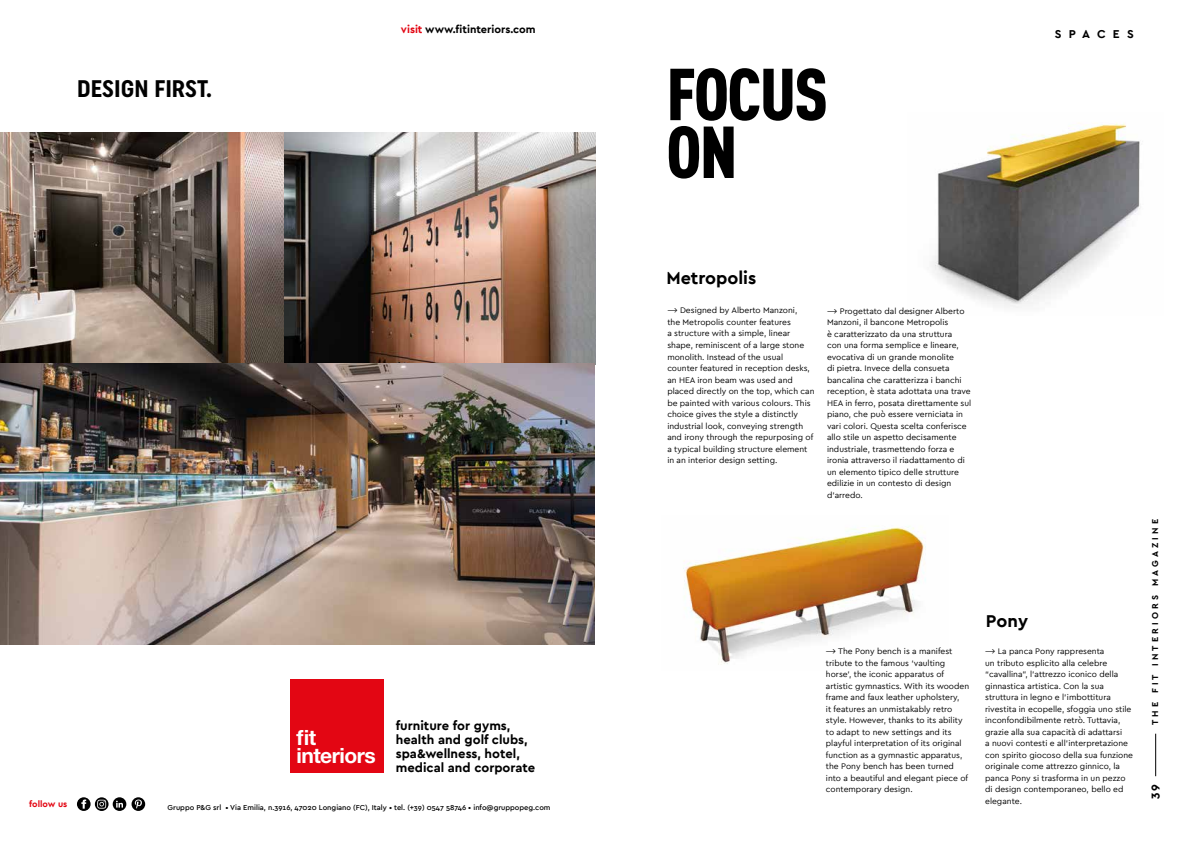
<style>
.page{position:relative;width:1191px;height:842px;background:#fff}
.page>*{position:absolute;margin:0;border:0;box-sizing:border-box;transform-origin:0 0}
.t1{font:900 72.3px/57.8px "DIN Cond";letter-spacing:-.025em;color:#000}
.t2{font:700 24px "Uniform Condensed";color:#000}
.t3{font:700 21px/18px "Helvetica Neue LT Std";letter-spacing:-.025em;color:#fff}
.t4{font:700 18px "Cera PRO";color:#000}
.t5{font:700 13px/14px "Cera PRO";color:#000}
.t6{font:700 12px "Cera PRO";letter-spacing:.59em;color:#000}
.t7{font:700 11px "Cera PRO";color:#000}
.t8{font:700 9px "Cera PRO";letter-spacing:.35em;color:#000}
.t9{font:700 9px "Cera PRO";color:#e30613}
.t10{font:8.5px/11.5px "Cera PRO";color:#000}
.t11{font:500 7.5px "Cera PRO";color:#000}
.s1{color:#e30613}
</style>
<div class="page">
<img style="left:683px;top:526px;width:243px;height:139px">
<hr style="left:1155px;top:734px;width:1px;height:42px;background:#000">
<img style="left:932px;top:123px;width:208px;height:185px">
<img style="left:0;top:132px;width:595px;height:512px">
<div style="left:290px;top:680px;width:94px;height:93px;background:#e30613"></div>
<svg style="left:77px;top:797px;width:68px;height:14px"></svg>
<h2 class="t2" style="left:77px;top:74px;width:136px">DESIGN FIRST.</h2>
<p class="t7" style="left:401px;top:22px;width:136px"><span class="s1">visit</span> www.fitinteriors.com</p>
<p class="t9" style="left:29px;top:798px;width:40px">follow us</p>
<h3 class="t3" style="left:296px;top:728px;width:81px">fit interiors</h3>
<h3 class="t5" style="left:396px;top:718px;width:141px">furniture for gyms, health and golf clubs, spa&amp;wellness, hotel, medical and corporate</h3>
<p class="t11" style="left:168px;top:802px;width:384px">Gruppo P&amp;G srl • Via Emilia, n.3916, 47020 Longiano (FC), Italy • tel. (+39) 0547 58746 • info@gruppopeg.com</p>
<h1 class="t1" style="left:666px;top:63px;width:163px">FOCUS<br>ON</h1>
<h3 class="t6" style="left:1054px;top:26px;width:80px">SPACES</h3>
<h3 class="t4" style="left:666px;top:266px;width:91px">Metropolis</h3>
<p class="t10" style="left:667px;top:304px;width:149px">⟶ Designed by Alberto Manzoni,<br>the Metropolis counter features<br>a structure with a simple, linear shape, reminiscent of a large stone monolith. Instead of the usual counter featured in reception desks, an HEA iron beam was used and placed directly on the top, which can be painted with various colours. This choice gives the style a distinctly industrial look, conveying strength and irony through the repurposing of a typical building structure element in an interior design setting.</p>
<p class="t10" style="left:827px;top:304px;width:146px">⟶ Progettato dal designer Alberto Manzoni, il bancone Metropolis<br>è caratterizzato da una struttura<br>con una forma semplice e lineare, evocativa di un grande monolite<br>di pietra. Invece della consueta bancalina che caratterizza i banchi reception, è stata adottata una trave HEA in ferro, posata direttamente sul piano, che può essere verniciata in vari colori. Questa scelta conferisce allo stile un aspetto decisamente industriale, trasmettendo forza e ironia attraverso il riadattamento di un elemento tipico delle strutture edilizie in un contesto di design d’arredo.</p>
<h3 class="t4" style="left:986px;top:609px;width:44px">Pony</h3>
<p class="t10" style="left:826px;top:645px;width:145px">⟶ The Pony bench is a manifest tribute to the famous ‘vaulting horse’, the iconic apparatus of artistic gymnastics. With its wooden frame and faux leather upholstery,<br>it features an unmistakably retro style. However, thanks to its ability to adapt to new settings and its playful interpretation of its original function as a gymnastic apparatus, the Pony bench has been turned into a beautiful and elegant piece of contemporary design.</p>
<p class="t10" style="left:985px;top:645px;width:149px">⟶ La panca Pony rappresenta<br>un tributo esplicito alla celebre “cavallina”, l’attrezzo iconico della ginnastica artistica. Con la sua struttura in legno e l’imbottitura rivestita in ecopelle, sfoggia uno stile inconfondibilmente retrò. Tuttavia, grazie alla sua capacità di adattarsi<br>a nuovi contesti e all’interpretazione con spirito giocoso della sua funzione originale come attrezzo ginnico, la panca Pony si trasforma in un pezzo di design contemporaneo, bello ed elegante.</p>
<p class="t8" style="left:1149px;top:725px;width:207px;rotate:-90deg">THE FIT INTERIORS MAGAZINE</p>
<h3 class="t6" style="left:1146px;top:798px;width:15px;rotate:-90deg">39</h3>
</div>
